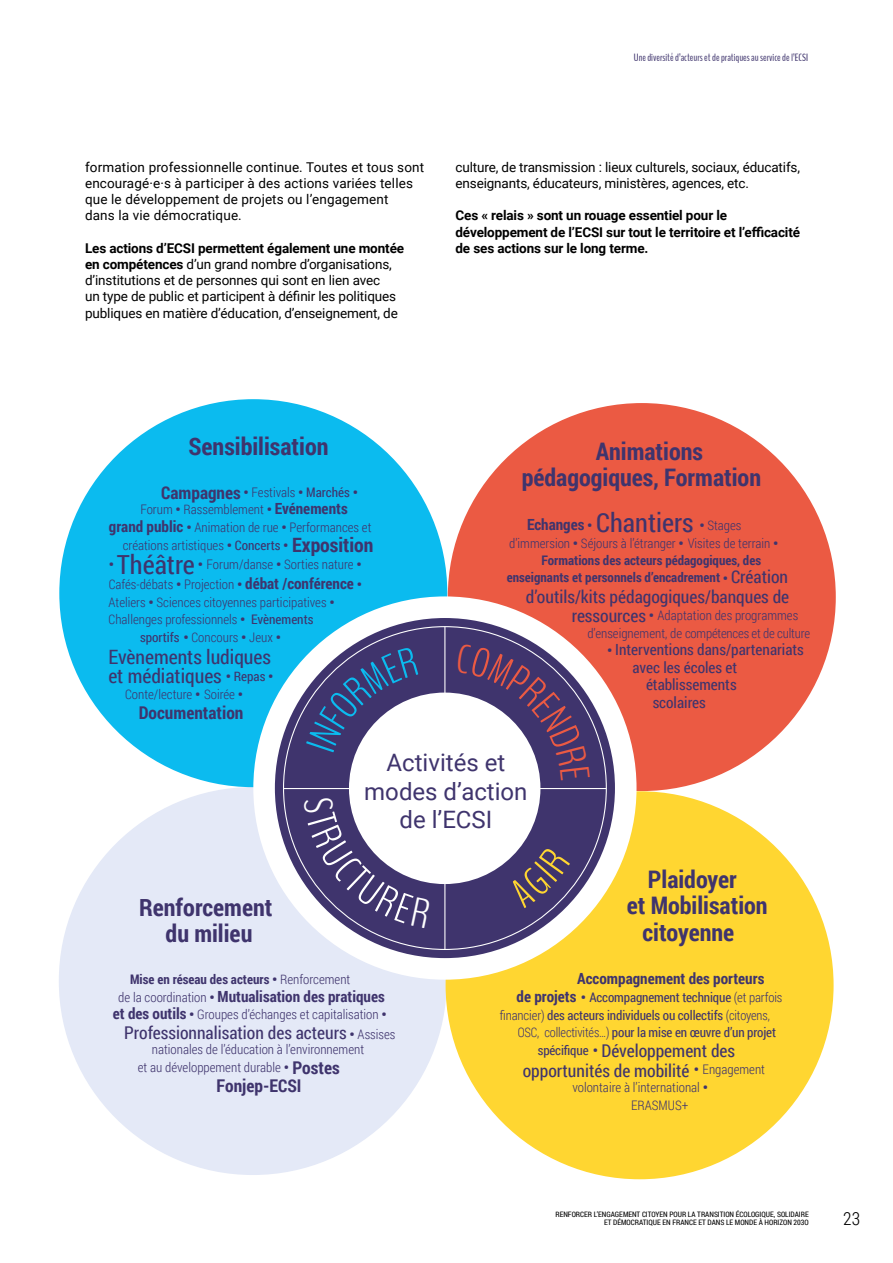
<style>
.page{position:relative;width:893px;height:1263px;background:#fff}
.page>*{position:absolute;margin:0;border:0;box-sizing:border-box;transform-origin:0 0}
.t1{font:26.4px "Roboto Condensed";color:#3f346d}
.t2{font:700 24.15px/26.4px "Roboto Condensed";color:#3f346d}
.t3{font:24px/28.8px "Roboto";color:#3f346d;text-align:center}
.t4{font:19.8px/19.8px "Roboto Condensed";color:#3f346d}
.t5{font:300 18px "Roboto Condensed";color:#000}
.t6{font:17.55px/19.8px "Roboto Condensed";color:#3f346d}
.t7{font:700 17.55px "Roboto Condensed";color:#3f346d}
.t8{font:15.3px "Roboto Condensed";color:#3f346d}
.t9{font:700 15.3px "Roboto Condensed";color:#3f346d}
.t10{font:13.5px/16.2px "Roboto";letter-spacing:-.01em;color:#000}
.t11{font:13.5px/16.2px "Roboto";letter-spacing:.01em;color:#000}
.t12{font:700 13.5px/16.2px "Roboto";letter-spacing:-.01em;color:#000}
.t13{font:300 13.2px/17.5px "Roboto Condensed";color:#3f346d}
.t14{font:13.2px "Roboto Condensed";letter-spacing:-.01em;color:#3f346d}
.t15{font:700 13.2px/17px "Roboto Condensed";color:#3f346d;text-align:center;scale:1.2 1}
.t16{font:700 13.2px "Roboto Condensed";color:#3f346d}
.t17{font:10.5px "Bench Nine";color:#3f346d}
.t18{font:7.5px/8.2px "Roboto Condensed";color:#000;text-align:right}
.s1{font-weight:700}
.s2{font-size:13.2px}
.s3{font-weight:300;font-size:13.2px}
.s4{font-weight:400;font-size:13.2px}
.s5{font-weight:700;font-size:15.3px}
.s6{font-weight:400}
.s7{font-weight:700;font-size:19.8px}
.s8{font-weight:400;font-size:26.4px}
.s9{font-weight:700;font-size:13.2px}
.s10{font-weight:300}
.s11{font-weight:400;font-size:17.55px}
.s12{font-weight:700;font-size:17.55px}
</style>
<div class="page">
<div style="left:59px;top:787px;width:388px;height:388px;background:#e4e9f7;border-radius:50%"></div>
<div style="left:59px;top:399px;width:388px;height:388px;background:#0bbbef;border-radius:50%"></div>
<div style="left:448px;top:403px;width:388px;height:388px;background:#eb5a43;border-radius:50%"></div>
<div style="left:446px;top:791px;width:388px;height:388px;background:#ffd631;border-radius:50%"></div>
<div style="left:253px;top:596px;width:383px;height:384px;background:#fff;border-radius:50%"></div>
<div style="left:275px;top:618px;width:340px;height:340px;background:#3f346d;border-radius:50%"></div>
<hr style="left:284px;top:788px;width:322px;height:1px;background:#fff">
<hr style="left:444px;top:627px;width:1px;height:322px;background:#fff">
<div style="left:349px;top:692px;width:191px;height:192px;background:#fff;border-radius:50%"></div>
<svg style="left:306px;top:647px;width:112px;height:105px"></svg>
<svg style="left:457px;top:643px;width:133px;height:136px"></svg>
<svg style="left:303px;top:797px;width:127px;height:131px"></svg>
<svg style="left:508px;top:847px;width:62px;height:61px"></svg>
<p class="t17" style="left:634px;top:50px;width:176px">Une diversité d’acteurs et de pratiques au service de l’ECSI</p>
<p class="t11" style="left:85px;top:158px;width:341px">formation professionnelle continue. Toutes et tous sont encouragé·e·s à participer à des actions variées telles que le développement de projets ou l’engagement<br>dans la vie démocratique.</p>
<p class="t10" style="left:85px;top:239px;width:321px"><span class="s1">Les actions d’ECSI permettent également une montée en compétences</span> d’un grand nombre d’organisations, d’institutions et de personnes qui sont en lien avec<br>un type de public et participent à définir les politiques publiques en matière d’éducation, d’enseignement, de</p>
<p class="t10" style="left:455px;top:158px;width:346px">culture, de transmission : lieux culturels, sociaux, éducatifs, enseignants, éducateurs, ministères, agences, etc.</p>
<p class="t12" style="left:455px;top:207px;width:346px">Ces « relais » sont un rouage essentiel pour le développement de l’ECSI sur tout le territoire et l’efficacité de ses actions sur le long terme.</p>
<h2 class="t2" style="left:189px;top:432px;width:141px">Sensibilisation</h2>
<h3 class="t7" style="left:161px;top:480px;width:198px">Campagnes <span class="s2">•</span> <span class="s3">Festivals</span> <span class="s2">•</span> <span class="s4">Marchés</span> <span class="s2">•</span></h3>
<p class="t13" style="left:140px;top:501px;width:209px">Forum <span class="s1">•</span> Rassemblement <span class="s1">•</span> <span class="s5">Evénements</span></p>
<p class="t13" style="left:109px;top:518px;width:264px"><span class="s5">grand public</span> <span class="s1">•</span> Animation de rue <span class="s1">•</span> Performances et</p>
<p class="t13" style="left:123px;top:536px;width:252px">créations artistiques <span class="s1">•</span> <span class="s6">Concerts</span> <span class="s1">•</span> <span class="s7">Exposition</span></p>
<p class="t13" style="left:109px;top:554px;width:255px;line-height:19.8px"><span class="s1">•</span> <span class="s8">Théâtre</span> <span class="s1">•</span> Forum/danse <span class="s1">•</span> Sorties nature <span class="s1">•<br></span>Cafés-débats <span class="s1">•</span> Projection <span class="s1">•</span> <span class="s5">débat /conférence</span> <span class="s1">•</span></p>
<p class="t13" style="left:109px;top:593px;width:228px">Ateliers <span class="s1">•</span> Sciences citoyennes participatives <span class="s1">•</span></p>
<p class="t13" style="left:109px;top:610px;width:206px">Challenges professionnels <span class="s1">•</span> <span class="s6">Evènements</span></p>
<p class="t13" style="left:140px;top:628px;width:142px"><span class="s6">sportifs</span> <span class="s1">•</span> Concours <span class="s1">•</span> Jeux <span class="s1">•</span></p>
<h3 class="t4" style="left:108px;top:646px;width:167px">Evènements ludiques et médiatiques <span class="s9">•</span> <span class="s2">Repas</span> <span class="s9">•</span></h3>
<p class="t13" style="left:125px;top:685px;width:120px">Conte/lecture <span class="s1">•</span> Soirée <span class="s1">•</span></p>
<h3 class="t7" style="left:139px;top:700px;width:106px">Documentation</h3>
<h2 class="t2" style="left:522px;top:437px;width:241px;text-indent:74px">Animations pédagogiques, Formation</h2>
<h1 class="t1" style="left:527px;top:505px;width:216px"><span class="s5">Echanges</span> <span class="s9">•</span> Chantiers <span class="s9">•</span> <span class="s3">Stages</span></h1>
<p class="t15" style="left:507px;top:534px;width:236px"><span class="s10">d’immersion</span> • <span class="s10">Séjours à l’étranger</span> • <span class="s10">Visites de terrain</span> •<br>Formations des acteurs pédagogiques, des enseignants et personnels d’encadrement • <span class="s11">Création</span></p>
<h3 class="t6" style="left:526px;top:586px;width:265px">d’outils/kits pédagogiques/banques de</h3>
<p class="t13" style="left:587px;top:606px;width:224px;text-indent:-16px"><span class="s11">ressources</span> <span class="s1">•</span> Adaptation des programmes d’enseignement, de compétences et de culture</p>
<p class="t8" style="left:607px;top:639px;width:198px"><span class="s9">•</span> Interventions dans/partenariats</p>
<p class="t8" style="left:633px;top:657px;width:106px">avec les écoles et</p>
<p class="t8" style="left:646px;top:674px;width:92px">établissements</p>
<p class="t8" style="left:653px;top:692px;width:55px">scolaires</p>
<h3 class="t3" style="left:364px;top:747px;width:165px">Activités et modes d’action de l’ECSI</h3>
<h2 class="t2" style="left:139px;top:893px;width:135px;text-align:center">Renforcement du milieu</h2>
<p class="t16" style="left:130px;top:970px;width:222px">Mise en réseau des acteurs • <span class="s10">Renforcement</span></p>
<p class="t9" style="left:118px;top:985px;width:268px"><span class="s3">de la coordination</span> <span class="s2">•</span> Mutualisation des pratiques</p>
<p class="t13" style="left:113px;top:1005px;width:276px"><span class="s5">et des outils</span> <span class="s1">•</span> Groupes d’échanges et capitalisation <span class="s1">•</span></p>
<h3 class="t6" style="left:124px;top:1022px;width:273px">Professionnalisation des acteurs <span class="s9">•</span> <span class="s3">Assises</span></h3>
<p class="t13" style="left:138px;top:1040px;width:228px;text-indent:14px">nationales de l’éducation à l’environnement et au développement durable <span class="s1">•</span> <span class="s12">Postes</span></p>
<h3 class="t7" style="left:217px;top:1073px;width:86px">Fonjep-ECSI</h3>
<h2 class="t2" style="left:648px;top:865px;width:91px">Plaidoyer</h2>
<h2 class="t2" style="left:627px;top:891px;width:142px">et Mobilisation</h2>
<h2 class="t2" style="left:643px;top:918px;width:93px">citoyenne</h2>
<p class="t9" style="left:577px;top:968px;width:189px">Accompagnement des porteurs</p>
<p class="t14" style="left:517px;top:988px;width:267px"><span class="s5">de projets</span> <span class="s1">•</span> Accompagnement technique <span class="s10">(et parfois</span></p>
<p class="t14" style="left:500px;top:1006px;width:271px"><span class="s10">financier)</span> des acteurs individuels ou collectifs <span class="s10">(citoyens,</span></p>
<p class="t14" style="left:518px;top:1023px;width:260px"><span class="s10">OSC, collectivités…)</span> pour la mise en œuvre d’un projet</p>
<h3 class="t6" style="left:523px;top:1040px;width:244px;text-indent:15px"><span class="s2">spécifique</span> <span class="s9">•</span> Développement des opportunités de mobilité <span class="s9">•</span> <span class="s3">Engagement</span></h3>
<p class="t13" style="left:631px;top:1078px;width:78px;text-indent:-59px">volontaire à l’international <span class="s1">•<br></span>ERASMUS+</p>
<p class="t18" style="left:555px;top:1209px;width:255px">RENFORCER L’ENGAGEMENT CITOYEN POUR LA TRANSITION ÉCOLOGIQUE, SOLIDAIRE<br>ET DÉMOCRATIQUE EN FRANCE ET DANS LE MONDE À HORIZON 203O</p>
<h3 class="t5" style="left:843px;top:1206px;width:18px">23</h3>
</div>
